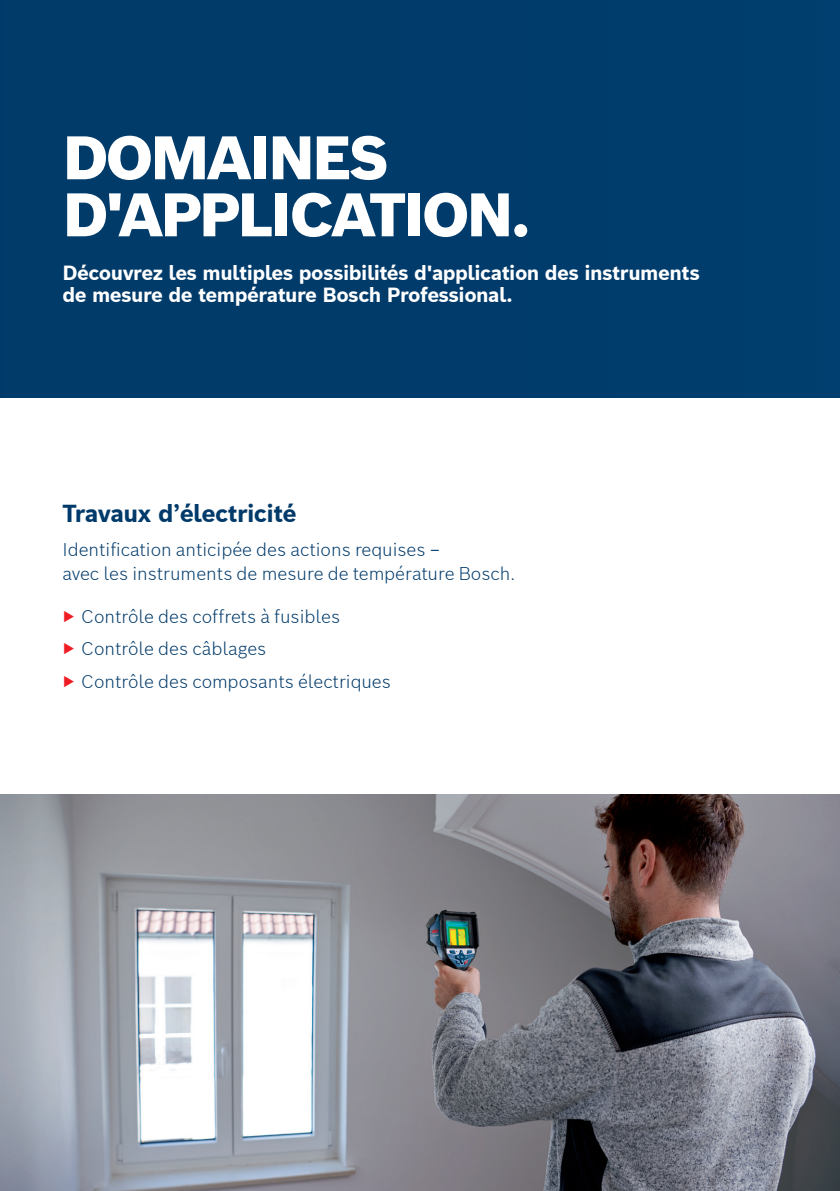
<style>
.page{position:relative;width:840px;height:1191px;background:#fff}
.page>*{position:absolute;margin:0;border:0;box-sizing:border-box;transform-origin:0 0}
.t1{font:900 60px/57px "Bosch Sans";letter-spacing:-.05em;color:#fff}
.t2{font:700 24px "Bosch Sans";letter-spacing:-.025em;color:#003a6a}
.t3{font:700 20px/22px "Bosch Sans";letter-spacing:-.025em;color:#fff}
.t4{font:300 18px/32.4px "Bosch Sans";color:#003a6a}
.s1{font-weight:700;color:#ee1d23}
</style>
<div class="page">
<img style="left:0;top:794px;width:839px;height:397px">
<div style="left:0;top:0;width:839px;height:397px;background:#003b6b"></div>
<h1 class="t1" style="left:62px;top:129px;width:469px">DOMAINES<br>D'APPLICATION.</h1>
<p class="t3" style="left:62px;top:262px;width:638px">Découvrez les multiples possibilités d'application des instruments de mesure de température Bosch Professional.</p>
<h2 class="t2" style="left:62px;top:497px;width:235px">Travaux d’électricité</h2>
<p class="t4" style="left:62px;top:537px;width:454px;line-height:24px">Identification anticipée des actions requises –<br>avec les instruments de mesure de température Bosch.</p>
<p class="t4" style="left:62px;top:599px;width:330px"><span class="s1">▶</span> Contrôle des coffrets à fusibles<br><span class="s1">▶</span> Contrôle des câblages<br><span class="s1">▶</span> Contrôle des composants électriques</p>
</div>
